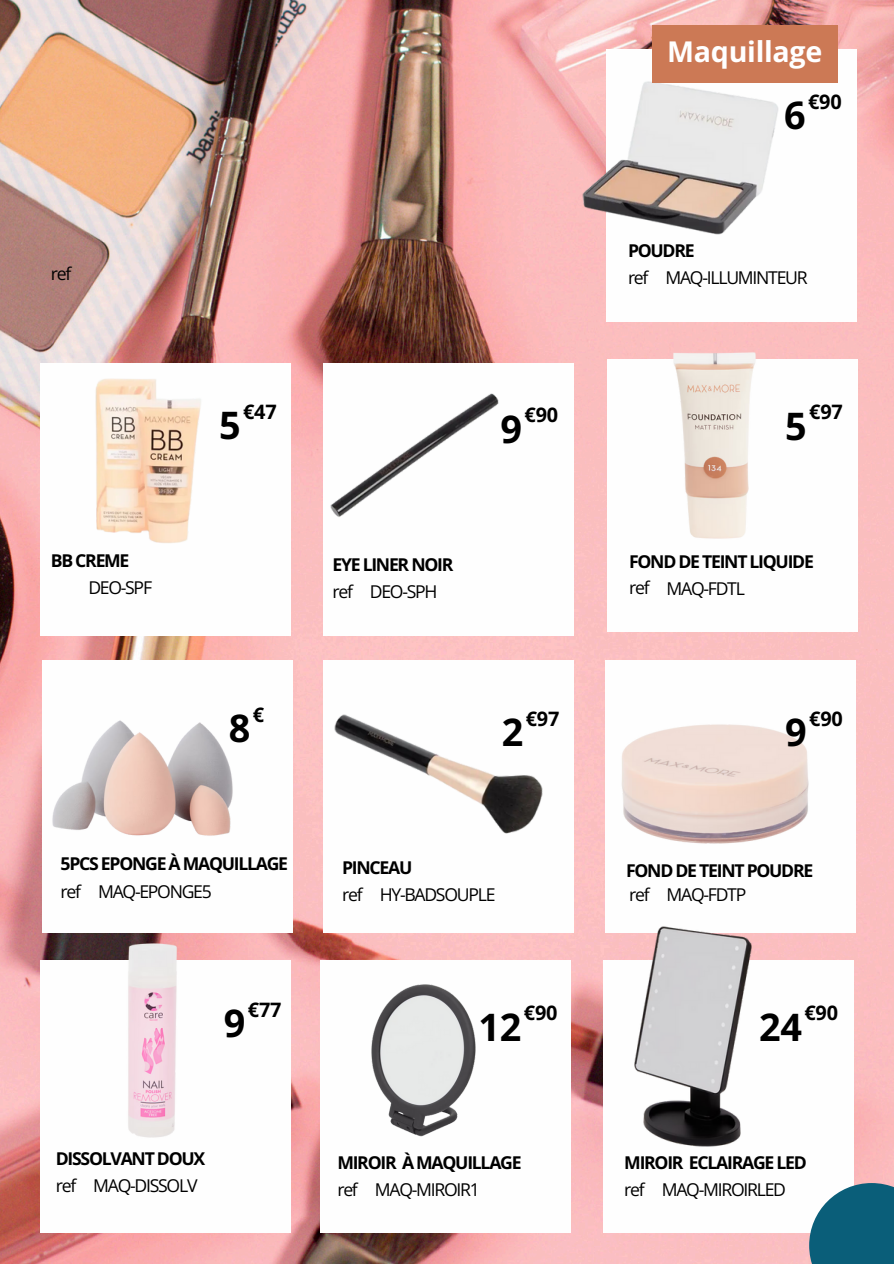
<style>
.page{position:relative;width:894px;height:1264px;background:#fff}
.page>*{position:absolute;margin:0;border:0;box-sizing:border-box;transform-origin:0 0}
.t1{font:700 37.8px "Open Sans";color:#000}
.t2{font:700 28.65px "Open Sans";letter-spacing:-.01em;color:#fff}
.t3{font:700 19.95px "Open Sans";letter-spacing:-.01em;color:#000}
.t4{font:700 17.7px "Open Sans";letter-spacing:-.07em;color:#000}
.t5{font:17.7px "Open Sans";letter-spacing:-.07em;color:#000}
</style>
<div class="page">
<img style="left:0;top:0;width:893px;height:1263px">
<div style="left:43px;top:660px;width:250px;height:272px;background:#fefefe"></div>
<div style="left:605px;top:660px;width:250px;height:272px;background:#fefefe"></div>
<div style="left:323px;top:660px;width:250px;height:272px;background:#fefefe"></div>
<div style="left:40px;top:960px;width:250px;height:272px;background:#fefefe"></div>
<div style="left:603px;top:960px;width:250px;height:272px;background:#fefefe"></div>
<div style="left:320px;top:960px;width:250px;height:272px;background:#fefefe"></div>
<div style="left:808px;top:1182px;width:85px;height:81px;background:#0a5e79"></div>
<img style="left:371px;top:984px;width:105px;height:153px">
<img style="left:583px;top:925px;width:221px;height:222px">
<img style="left:52px;top:720px;width:181px;height:116px">
<img style="left:55px;top:942px;width:195px;height:196px">
<img style="left:622px;top:724px;width:187px;height:120px">
<img style="left:333px;top:649px;width:211px;height:185px">
<div style="left:607px;top:359px;width:250px;height:272px;background:#fefefe"></div>
<div style="left:605px;top:49px;width:251px;height:272px;background:#fefefe"></div>
<div style="left:323px;top:363px;width:250px;height:272px;background:#fefefe"></div>
<div style="left:40px;top:363px;width:250px;height:272px;background:#fefefe"></div>
<img style="left:95px;top:378px;width:106px;height:165px">
<img style="left:581px;top:42px;width:197px;height:205px">
<img style="left:329px;top:351px;width:170px;height:166px">
<div style="left:652px;top:25px;width:185px;height:58px;background:#cc7955"></div>
<img style="left:620px;top:351px;width:159px;height:188px">
<p class="t2" style="left:667px;top:32px;width:156px">Maquillage</p>
<h2 class="t1" style="left:783px;top:89px;width:23px">6</h2>
<p class="t3" style="left:807px;top:88px;width:35px">€90</p>
<p class="t5" style="left:51px;top:261px;width:22px">ref</p>
<h4 class="t4" style="left:627px;top:238px;width:68px">POUDRE</h4>
<h3 class="t5" style="left:665px;top:265px;width:144px">MAQ-ILLUMINTEUR</h3>
<p class="t5" style="left:627px;top:265px;width:22px">ref</p>
<h2 class="t3" style="left:243px;top:397px;width:35px">€47</h2>
<p class="t3" style="left:524px;top:401px;width:35px">€90</p>
<p class="t1" style="left:219px;top:398px;width:23px">5</p>
<p class="t1" style="left:500px;top:402px;width:23px">9</p>
<p class="t3" style="left:808px;top:398px;width:35px">€97</p>
<p class="t1" style="left:785px;top:399px;width:23px">5</p>
<h3 class="t4" style="left:51px;top:548px;width:80px">BB CREME</h3>
<h4 class="t5" style="left:88px;top:575px;width:65px">DEO-SPF</h4>
<p class="t4" style="left:332px;top:551px;width:122px">EYE LINER NOIR</p>
<h2 class="t5" style="left:332px;top:578px;width:22px">ref</h2>
<h3 class="t5" style="left:370px;top:578px;width:69px">DEO-SPH</h3>
<h2 class="t4" style="left:629px;top:548px;width:186px">FOND DE TEINT LIQUIDE</h2>
<h3 class="t5" style="left:666px;top:576px;width:80px">MAQ-FDTL</h3>
<h4 class="t5" style="left:629px;top:575px;width:22px">ref</h4>
<h2 class="t3" style="left:253px;top:700px;width:13px">€</h2>
<p class="t3" style="left:808px;top:704px;width:35px">€90</p>
<p class="t3" style="left:525px;top:704px;width:35px">€97</p>
<p class="t1" style="left:229px;top:702px;width:23px">8</p>
<h4 class="t1" style="left:501px;top:705px;width:23px">2</h4>
<p class="t1" style="left:785px;top:705px;width:23px">9</p>
<h3 class="t4" style="left:61px;top:851px;width:229px">5PCS EPONGE À MAQUILLAGE</h3>
<p class="t5" style="left:61px;top:878px;width:22px">ref</p>
<h4 class="t5" style="left:98px;top:878px;width:115px">MAQ-EPONGE5</h4>
<h3 class="t4" style="left:342px;top:855px;width:72px">PINCEAU</h3>
<p class="t5" style="left:342px;top:882px;width:22px">ref</p>
<p class="t5" style="left:379px;top:882px;width:117px">HY-BADSOUPLE</p>
<h3 class="t4" style="left:626px;top:857px;width:189px">FOND DE TEINT POUDRE</h3>
<p class="t5" style="left:629px;top:882px;width:22px">ref</p>
<h4 class="t5" style="left:666px;top:882px;width:81px">MAQ-FDTP</h4>
<p class="t3" style="left:248px;top:995px;width:35px">€77</p>
<p class="t1" style="left:224px;top:996px;width:23px">9</p>
<h2 class="t1" style="left:759px;top:1000px;width:44px">24</h2>
<p class="t3" style="left:804px;top:999px;width:35px">€90</p>
<p class="t3" style="left:523px;top:999px;width:35px">€90</p>
<p class="t1" style="left:478px;top:1000px;width:44px">12</p>
<p class="t4" style="left:56px;top:1146px;width:151px">DISSOLVANT DOUX</p>
<h2 class="t5" style="left:56px;top:1173px;width:22px">ref</h2>
<h3 class="t5" style="left:93px;top:1173px;width:106px">MAQ-DISSOLV</h3>
<h4 class="t4" style="left:337px;top:1149px;width:186px">MIROIR À MAQUILLAGE</h4>
<h4 class="t5" style="left:337px;top:1176px;width:22px">ref</h4>
<p class="t5" style="left:375px;top:1176px;width:106px">MAQ-MIROIR1</p>
<p class="t4" style="left:624px;top:1149px;width:184px">MIROIR ECLAIRAGE LED</p>
<h2 class="t5" style="left:624px;top:1176px;width:22px">ref</h2>
<h3 class="t5" style="left:661px;top:1176px;width:126px">MAQ-MIROIRLED</h3>
</div>
